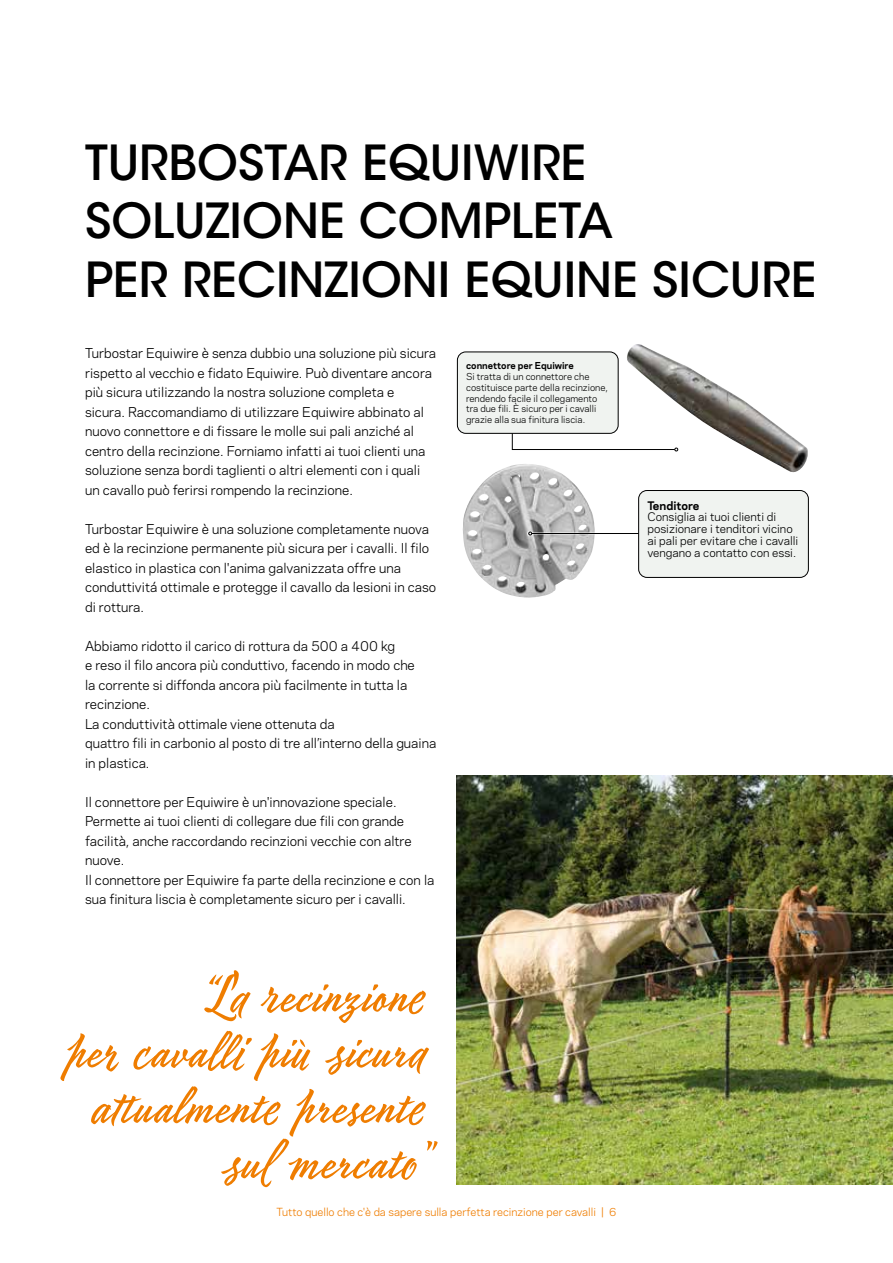
<style>
.page{position:relative;width:893px;height:1263px;background:#fff}
.page>*{position:absolute;margin:0;border:0;box-sizing:border-box;transform-origin:0 0}
.t1{font:52.5px/55.5px "Mojito";color:#ef7d00;text-align:right}
.t2{font:500 48px/58.5px "ITC Avant Garde Std";color:#000}
.t3{font:12.75px/19.5px "Galaxie Polaris";color:#000}
.t4{font:11.1px/11.9px "Galaxie Polaris";color:#000}
.t5{font:700 11.1px "Galaxie Polaris";color:#000}
.t6{font:10.5px "Galaxie Polaris";color:#ef7d00}
.t7{font:9px/10.8px "Galaxie Polaris";color:#000}
.t8{font:700 9px "Galaxie Polaris";color:#000}
</style>
<div class="page">
<img style="left:456px;top:775px;width:437px;height:409px">
<img style="left:627px;top:344px;width:181px;height:129px">
<div style="left:511px;top:425px;width:168px;height:28px;background:#fff"></div>
<svg style="left:512px;top:425px;width:166px;height:26px"></svg>
<img style="left:474px;top:464px;width:49px;height:29px">
<div style="left:457px;top:352px;width:161px;height:81px;background:#f0f3f0;border-radius:8px"></div>
<div style="left:457px;top:352px;width:161px;height:82px;border:1px solid #000;border-radius:8px"></div>
<svg style="left:527px;top:515px;width:68px;height:22px"></svg>
<svg style="left:528px;top:515px;width:110px;height:20px"></svg>
<div style="left:639px;top:490px;width:169px;height:87px;background:#f0f3f0;border-radius:8px"></div>
<div style="left:638px;top:490px;width:171px;height:88px;border:1px solid #000;border-radius:8px"></div>
<h2 class="t2" style="left:85px;top:133px;width:733px">TURBOSTAR EQUIWIRE<br>SOLUZIONE COMPLETA<br>PER RECINZIONI EQUINE SICURE</h2>
<p class="t3" style="left:85px;top:343px;width:353px">Turbostar Equiwire è senza dubbio una soluzione più sicura rispetto al vecchio e fidato Equiwire. Può diventare ancora più sicura utilizzando la nostra soluzione completa e sicura. Raccomandiamo di utilizzare Equiwire abbinato al nuovo connettore e di fissare le molle sui pali anziché al centro della recinzione. Forniamo infatti ai tuoi clienti una soluzione senza bordi taglienti o altri elementi con i quali un cavallo può ferirsi rompendo la recinzione.</p>
<p class="t3" style="left:85px;top:518px;width:353px">Turbostar Equiwire è una soluzione completamente nuova ed è la recinzione permanente più sicura per i cavalli. Il filo elastico in plastica con l'anima galvanizzata offre una conduttivitá ottimale e protegge il cavallo da lesioni in caso di rottura.</p>
<p class="t3" style="left:85px;top:635px;width:353px">Abbiamo ridotto il carico di rottura da 500 a 400 kg<br>e reso il filo ancora più conduttivo, facendo in modo che<br>la corrente si diffonda ancora più facilmente in tutta la recinzione.<br>La conduttività ottimale viene ottenuta da<br>quattro fili in carbonio al posto di tre all’interno della guaina in plastica.</p>
<p class="t3" style="left:85px;top:791px;width:351px">Il connettore per Equiwire è un'innovazione speciale.<br>Permette ai tuoi clienti di collegare due fili con grande facilità, anche raccordando recinzioni vecchie con altre nuove.<br>Il connettore per Equiwire fa parte della recinzione e con la sua finitura liscia è completamente sicuro per i cavalli.</p>
<h1 class="t1" style="left:63px;top:966px;width:367px">“La recinzione<br>per cavalli più sicura attualmente presente sul mercato”</h1>
<p class="t8" style="left:466px;top:359px;width:109px">connettore per Equiwire</p>
<p class="t7" style="left:466px;top:371px;width:143px">Si tratta di un connettore che costituisce parte della recinzione, rendendo facile il collegamento tra due fili. È sicuro per i cavalli grazie alla sua finitura liscia.</p>
<p class="t6" style="left:277px;top:1204px;width:341px">Tutto quello che c'è da sapere sulla perfetta recinzione per cavalli | 6</p>
<p class="t5" style="left:647px;top:497px;width:54px">Tenditore</p>
<p class="t4" style="left:647px;top:511px;width:152px">Consiglia ai tuoi clienti di posizionare i tenditori vicino ai pali per evitare che i cavalli vengano a contatto con essi.</p>
</div>
